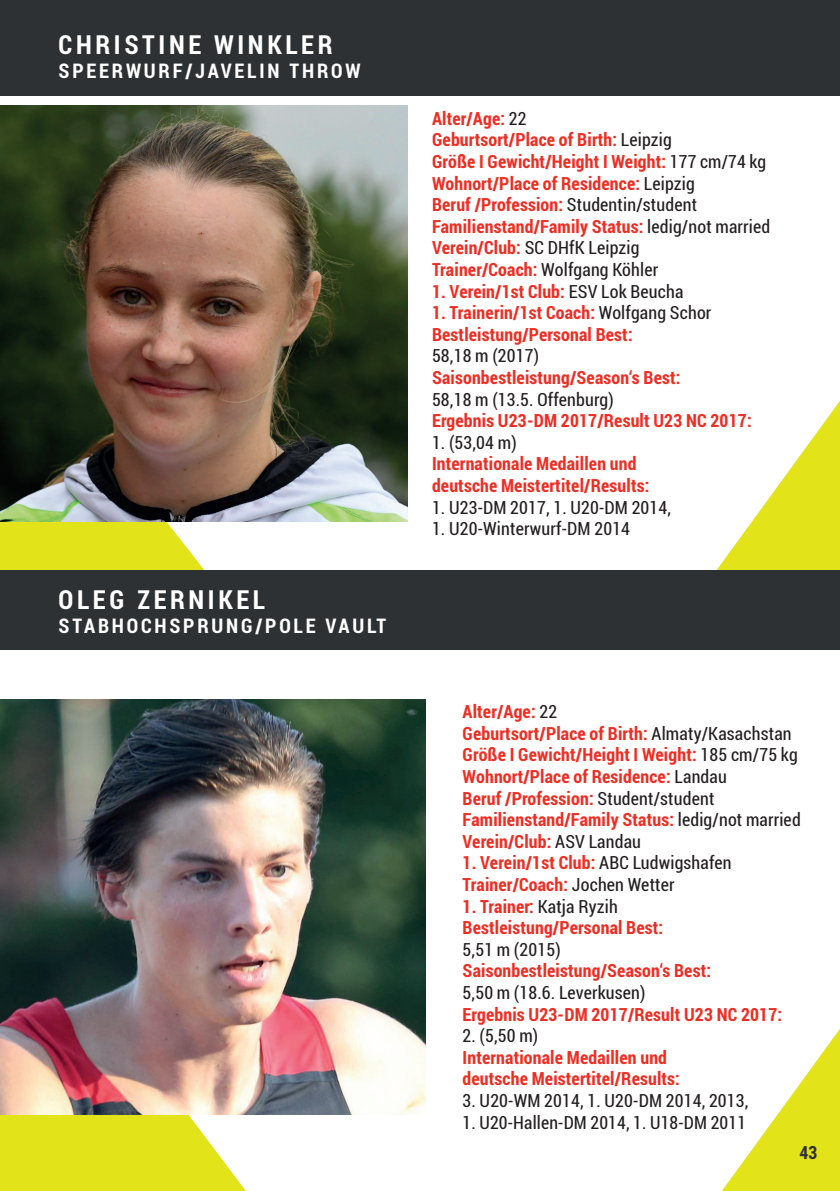
<style>
.page{position:relative;width:840px;height:1191px;background:#fff}
.page>*{position:absolute;margin:0;border:0;box-sizing:border-box;transform-origin:0 0}
.t1{font:700 26px "Roboto Condensed";letter-spacing:.14em;color:#fff}
.t2{font:700 20px "Roboto Condensed";letter-spacing:.14em;color:#fff}
.t3{font:700 18px/21.6px "Roboto Condensed";letter-spacing:.01em;color:#ee2e22}
.t4{font:18px "Roboto Condensed";letter-spacing:.01em;color:#231f20}
.t5{font:700 18px "Roboto Condensed";color:#2e3134}
.s1{font-weight:400;color:#231f20}
</style>
<div class="page">
<svg style="left:0;top:1114px;width:300px;height:77px;fill:#e2e318"></svg>
<svg style="left:716px;top:402px;width:123px;height:168px"></svg>
<svg style="left:0;top:521px;width:239px;height:49px;fill:#e2e318"></svg>
<div style="left:0;top:0;width:839px;height:95px;background:#2e3134"></div>
<div style="left:0;top:570px;width:839px;height:79px;background:#2e3134"></div>
<svg style="left:722px;top:1030px;width:117px;height:161px"></svg>
<img style="left:0;top:699px;width:425px;height:415px">
<img style="left:0;top:106px;width:408px;height:415px">
<h1 class="t1" style="left:59px;top:26px;width:275px">CHRISTINE WINKLER</h1>
<p class="t2" style="left:59px;top:57px;width:303px">SPEERWURF/JAVELIN THROW</p>
<h1 class="t1" style="left:59px;top:581px;width:208px">OLEG ZERNIKEL</h1>
<p class="t2" style="left:59px;top:611px;width:329px">STABHOCHSPRUNG/POLE VAULT</p>
<p class="t3" style="left:432px;top:107px;width:339px">Alter/Age: <span class="s1">22<br></span>Geburtsort/Place of Birth: <span class="s1">Leipzig<br></span>Größe I Gewicht/Height I Weight: <span class="s1">177 cm/74 kg </span>Wohnort/Place of Residence: <span class="s1">Leipzig<br></span>Beruf /Profession: <span class="s1">Studentin/student </span>Familienstand/Family Status: <span class="s1">ledig/not married </span>Verein/Club: <span class="s1">SC DHfK Leipzig<br></span>Trainer/Coach: <span class="s1">Wolfgang Köhler</span></p>
<p class="t3" style="left:432px;top:280px;width:253px">1. Verein/1st Club: <span class="s1">ESV Lok Beucha</span></p>
<p class="t3" style="left:432px;top:301px;width:281px">1. Trainerin/1st Coach: <span class="s1">Wolfgang Schor<br></span>Bestleistung/Personal Best:</p>
<p class="t4" style="left:432px;top:343px;width:108px">58,18 m (2017)</p>
<p class="t3" style="left:432px;top:366px;width:250px">Saisonbestleistung/Season‘s Best:</p>
<p class="t4" style="left:432px;top:387px;width:183px">58,18 m (13.5. Offenburg)</p>
<p class="t3" style="left:432px;top:409px;width:321px">Ergebnis U23-DM 2017/Result U23 NC 2017:</p>
<p class="t4" style="left:432px;top:430px;width:86px">1. (53,04 m)</p>
<p class="t3" style="left:432px;top:452px;width:219px">Internationale Medaillen und deutsche Meistertitel/Results:</p>
<p class="t4" style="left:432px;top:495px;width:240px">1. U23-DM 2017, 1. U20-DM 2014,</p>
<p class="t4" style="left:432px;top:516px;width:199px">1. U20-Winterwurf-DM 2014</p>
<p class="t3" style="left:462px;top:700px;width:339px">Alter/Age: <span class="s1">22<br></span>Geburtsort/Place of Birth: <span class="s1">Almaty/Kasachstan </span>Größe I Gewicht/Height I Weight: <span class="s1">185 cm/75 kg </span>Wohnort/Place of Residence: <span class="s1">Landau<br></span>Beruf /Profession: <span class="s1">Student/student </span>Familienstand/Family Status: <span class="s1">ledig/not married </span>Verein/Club: <span class="s1">ASV Landau</span></p>
<p class="t3" style="left:462px;top:851px;width:270px">1. Verein/1st Club: <span class="s1">ABC Ludwigshafen<br></span>Trainer/Coach: <span class="s1">Jochen Wetter</span></p>
<p class="t3" style="left:462px;top:894px;width:202px">1. Trainer: <span class="s1">Katja Ryzih<br></span>Bestleistung/Personal Best:</p>
<p class="t4" style="left:462px;top:937px;width:99px">5,51 m (2015)</p>
<p class="t3" style="left:462px;top:959px;width:250px">Saisonbestleistung/Season‘s Best:</p>
<p class="t4" style="left:462px;top:980px;width:184px">5,50 m (18.6. Leverkusen)</p>
<p class="t3" style="left:462px;top:1002px;width:321px">Ergebnis U23-DM 2017/Result U23 NC 2017:</p>
<p class="t4" style="left:462px;top:1023px;width:77px">2. (5,50 m)</p>
<p class="t3" style="left:462px;top:1046px;width:219px">Internationale Medaillen und deutsche Meistertitel/Results:</p>
<p class="t4" style="left:462px;top:1088px;width:287px">3. U20-WM 2014, 1. U20-DM 2014, 2013,</p>
<p class="t4" style="left:462px;top:1109px;width:285px">1. U20-Hallen-DM 2014, 1. U18-DM 2011</p>
<p class="t5" style="left:798px;top:1139px;width:19px">43</p>
</div>
